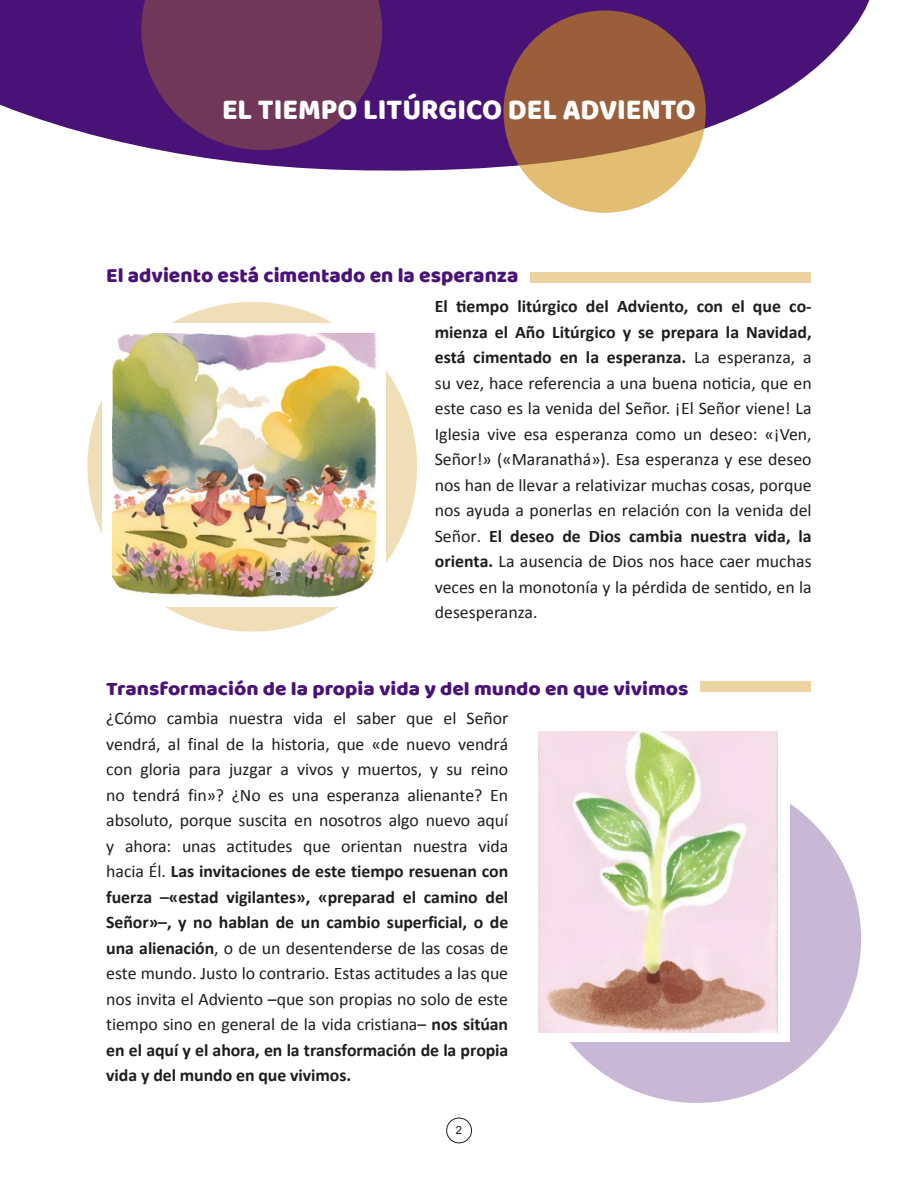
<style>
.page{position:relative;width:918px;height:1188px;background:#fff}
.page>*{position:absolute;margin:0;border:0;box-sizing:border-box;transform-origin:0 0}
.t1{font:30px "Baloo Thambi";color:#fff;scale:.95 1}
.t2{font:21px "Baloo Thambi";color:#491276}
.t3{font:19.8px "Baloo Thambi";color:#491276;scale:1.06 1}
.t4{font:17.7px/25.5px "Calibri";letter-spacing:-.005em;color:#1d1d1b;text-align:justify}
.t5{font:11.25px "Arial";color:#1d1d1b}
.s1{font-weight:700}
</style>
<div class="page">
<div style="left:446px;top:1118px;width:26px;height:25px;border:1px solid #1d1d1b;border-radius:50%"></div>
<div style="left:87px;top:302px;width:330px;height:330px;background:#f0deb8;border-radius:50%"></div>
<div style="left:102px;top:324px;width:283px;height:283px;background:#fff"></div>
<svg style="left:0;top:0;width:870px;height:175px;fill:#491276"></svg>
<svg style="left:504px;top:10px;width:202px;height:203px;background:#ac7649"></svg>
<svg style="left:141px;top:0;width:241px;height:150px;background:#6a305d"></svg>
<img style="left:113px;top:333px;width:264px;height:264px">
<div style="left:530px;top:272px;width:281px;height:10px;background:#ecd3a1"></div>
<div style="left:700px;top:682px;width:111px;height:10px;background:#ecd3a1"></div>
<div style="left:533px;top:775px;width:328px;height:328px;background:#c8b8d6;border-radius:50%"></div>
<div style="left:528px;top:720px;width:262px;height:322px;background:#fff"></div>
<img style="left:539px;top:732px;width:238px;height:301px">
<h1 class="t1" style="left:222px;top:87px;width:500px">EL TIEMPO LITÚRGICO DEL ADVIENTO</h1>
<p class="t2" style="left:106px;top:260px;width:414px">El adviento está cimentado en la esperanza</p>
<p class="t4" style="left:435px;top:293px;width:378px"><span class="s1">El tiempo litúrgico del Adviento, con el que co&shy;mienza el Año Litúrgico y se prepara la Navidad, está cimentado en la esperanza.</span> La esperanza, a su vez, hace referencia a una buena noticia, que en este caso es la venida del Señor. ¡El Señor viene! La Iglesia vive esa esperanza como un deseo: «¡Ven, Señor!» («Maranathá»). Esa esperanza y ese deseo nos han de llevar a relativizar muchas cosas, porque nos ayuda a ponerlas en relación con la venida del Señor. <span class="s1">El deseo de Dios cambia nuestra vida, la orienta.</span> La ausencia de Dios nos hace caer muchas veces en la monotonía y la pérdida de sentido, en la desesperanza.</p>
<p class="t3" style="left:106px;top:674px;width:551px">Transformación de la propia vida y del mundo en que vivimos</p>
<p class="t4" style="left:106px;top:706px;width:404px">¿Cómo cambia nuestra vida el saber que el Señor vendrá, al final de la historia, que «de nuevo vendrá con gloria para juzgar a vivos y muertos, y su reino no tendrá fin»? ¿No es una esperanza alienante? En absoluto, porque suscita en nosotros algo nuevo aquí y ahora: unas actitudes que orientan nuestra vida hacia Él. <span class="s1">Las invitaciones de este tiempo resuenan con fuerza –«estad vigilantes», «preparad el camino del Señor»–, y no hablan de un cambio superficial, o de una alienación</span>, o de un desentenderse de las cosas de este mundo. Justo lo contrario. Estas actitudes a las que nos invita el Adviento –que son propias no solo de este tiempo sino en general de la vida cristiana– <span class="s1">nos sitúan en el aquí y el ahora, en la transformación de la propia vida y del mundo en que vivimos.</span></p>
<p class="t5" style="left:456px;top:1123px;width:8px">2</p>
</div>
